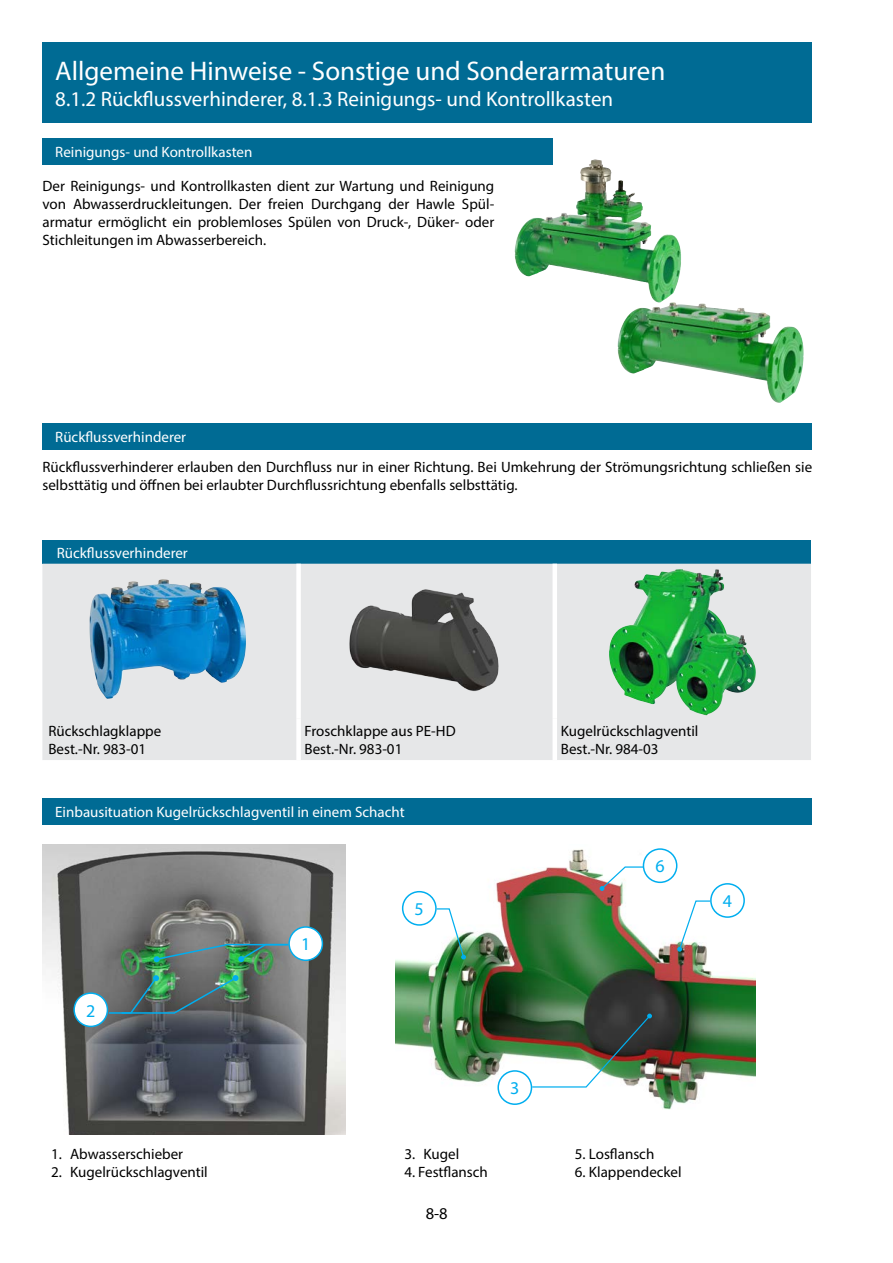
<style>
.page{position:relative;width:893px;height:1263px;background:#fff}
.page>*{position:absolute;margin:0;border:0;box-sizing:border-box;transform-origin:0 0}
.t1{font:27px "Myriad Pro";color:#fff}
.t2{font:21px "Myriad Pro";color:#fff}
.t3{font:18px "Myriad Pro";color:#00aeef}
.t4{font:16.5px "Myriad Pro";color:#000}
.t5{font:15px/18px "Myriad Pro";color:#000}
.t6{font:15px "Myriad Pro";color:#fff}
</style>
<div class="page">
<div style="left:42px;top:540px;width:769px;height:24px;background:#006b94"></div>
<div style="left:42px;top:564px;width:769px;height:196px;background:#e6e7e8"></div>
<div style="left:296px;top:564px;width:5px;height:155px;background:#fff"></div>
<hr style="left:553px;top:564px;width:4px;height:155px;background:#fff">
<div style="left:296px;top:719px;width:5px;height:41px;background:#fff"></div>
<hr style="left:553px;top:719px;width:4px;height:41px;background:#fff">
<div style="left:43px;top:43px;width:769px;height:80px;background:#006b94"></div>
<img style="left:609px;top:569px;width:147px;height:146px">
<img style="left:90px;top:579px;width:156px;height:120px">
<img style="left:43px;top:844px;width:302px;height:291px">
<img style="left:154px;top:943px;width:136px;height:19px">
<img style="left:107px;top:975px;width:132px;height:39px">
<div style="left:289px;top:927px;width:33px;height:33px;background:#fff;border-radius:50%"></div>
<div style="left:288px;top:926px;width:35px;height:35px;border:2px solid #00aeef;border-radius:50%"></div>
<div style="left:74px;top:993px;width:33px;height:33px;background:#fff;border-radius:50%"></div>
<div style="left:73px;top:992px;width:35px;height:35px;border:2px solid #00aeef;border-radius:50%"></div>
<img style="left:514px;top:159px;width:80px;height:115px">
<img style="left:618px;top:302px;width:186px;height:101px">
<img style="left:396px;top:848px;width:360px;height:261px">
<img style="left:531px;top:1013px;width:121px;height:75px">
<svg style="left:677px;top:900px;width:34px;height:52px"></svg>
<svg style="left:600px;top:866px;width:47px;height:25px"></svg>
<svg style="left:435px;top:908px;width:31px;height:51px"></svg>
<div style="left:498px;top:1071px;width:33px;height:33px;background:#fff;border-radius:50%"></div>
<div style="left:497px;top:1070px;width:35px;height:35px;border:2px solid #00aeef;border-radius:50%"></div>
<div style="left:711px;top:884px;width:33px;height:33px;background:#fff;border-radius:50%"></div>
<div style="left:710px;top:883px;width:35px;height:35px;border:2px solid #00aeef;border-radius:50%"></div>
<div style="left:643px;top:849px;width:34px;height:33px;background:#fff;border-radius:50%"></div>
<div style="left:643px;top:848px;width:34px;height:35px;border:2px solid #00aeef;border-radius:50%"></div>
<div style="left:403px;top:892px;width:33px;height:33px;background:#fff;border-radius:50%"></div>
<div style="left:402px;top:891px;width:35px;height:35px;border:2px solid #00aeef;border-radius:50%"></div>
<div style="left:43px;top:138px;width:510px;height:27px;background:#006b94"></div>
<div style="left:43px;top:423px;width:769px;height:26px;background:#006b94"></div>
<div style="left:43px;top:798px;width:769px;height:27px;background:#006b94"></div>
<img style="left:348px;top:585px;width:155px;height:108px">
<h1 class="t1" style="left:55px;top:55px;width:612px">Allgemeine Hinweise - Sonstige und Sonderarmaturen</h1>
<h2 class="t2" style="left:55px;top:86px;width:559px">8.1.2 Rückflussverhinderer, 8.1.3 Reinigungs- und Kontrollkasten</h2>
<p class="t6" style="left:55px;top:143px;width:199px">Reinigungs- und Kontrollkasten</p>
<p class="t5" style="left:42px;top:176px;width:453px;text-align:justify">Der Reinigungs- und Kontrollkasten dient zur Wartung und Reinigung von Abwasserdruckleitungen. Der freien Durchgang der Hawle Spül&shy;armatur ermöglicht ein problemloses Spülen von Druck-, Düker- oder Stichleitungen im Abwasserbereich.</p>
<p class="t6" style="left:55px;top:427px;width:132px">Rückflussverhinderer</p>
<p class="t5" style="left:43px;top:458px;width:771px">Rückflussverhinderer erlauben den Durchfluss nur in einer Richtung. Bei Umkehrung der Strömungsrichtung schließen sie selbsttätig und öffnen bei erlaubter Durchflussrichtung ebenfalls selbsttätig.</p>
<p class="t6" style="left:57px;top:543px;width:132px">Rückflussverhinderer</p>
<p class="t5" style="left:48px;top:722px;width:114px">Rückschlagklappe<br>Best.-Nr. 983-01</p>
<p class="t5" style="left:305px;top:722px;width:153px">Froschklappe aus PE-HD<br>Best.-Nr. 983-01</p>
<p class="t5" style="left:561px;top:722px;width:139px">Kugelrückschlagventil<br>Best.-Nr. 984-03</p>
<p class="t6" style="left:55px;top:803px;width:351px">Einbausituation Kugelrückschlagventil in einem Schacht</p>
<p class="t3" style="left:86px;top:999px;width:11px">2</p>
<p class="t5" style="left:51px;top:1144px;width:134px">1. Abwasserschieber</p>
<p class="t5" style="left:51px;top:1162px;width:158px">2. Kugelrückschlagventil</p>
<p class="t3" style="left:301px;top:933px;width:11px">1</p>
<p class="t3" style="left:415px;top:898px;width:11px">5</p>
<p class="t5" style="left:404px;top:1144px;width:56px">3. Kugel</p>
<p class="t5" style="left:404px;top:1162px;width:85px">4. Festflansch</p>
<p class="t4" style="left:426px;top:1203px;width:23px">8-8</p>
<p class="t3" style="left:510px;top:1077px;width:11px">3</p>
<p class="t3" style="left:655px;top:855px;width:11px">6</p>
<p class="t3" style="left:723px;top:890px;width:11px">4</p>
<p class="t5" style="left:575px;top:1144px;width:81px">5. Losflansch</p>
<p class="t5" style="left:575px;top:1162px;width:108px">6. Klappendeckel</p>
</div>
